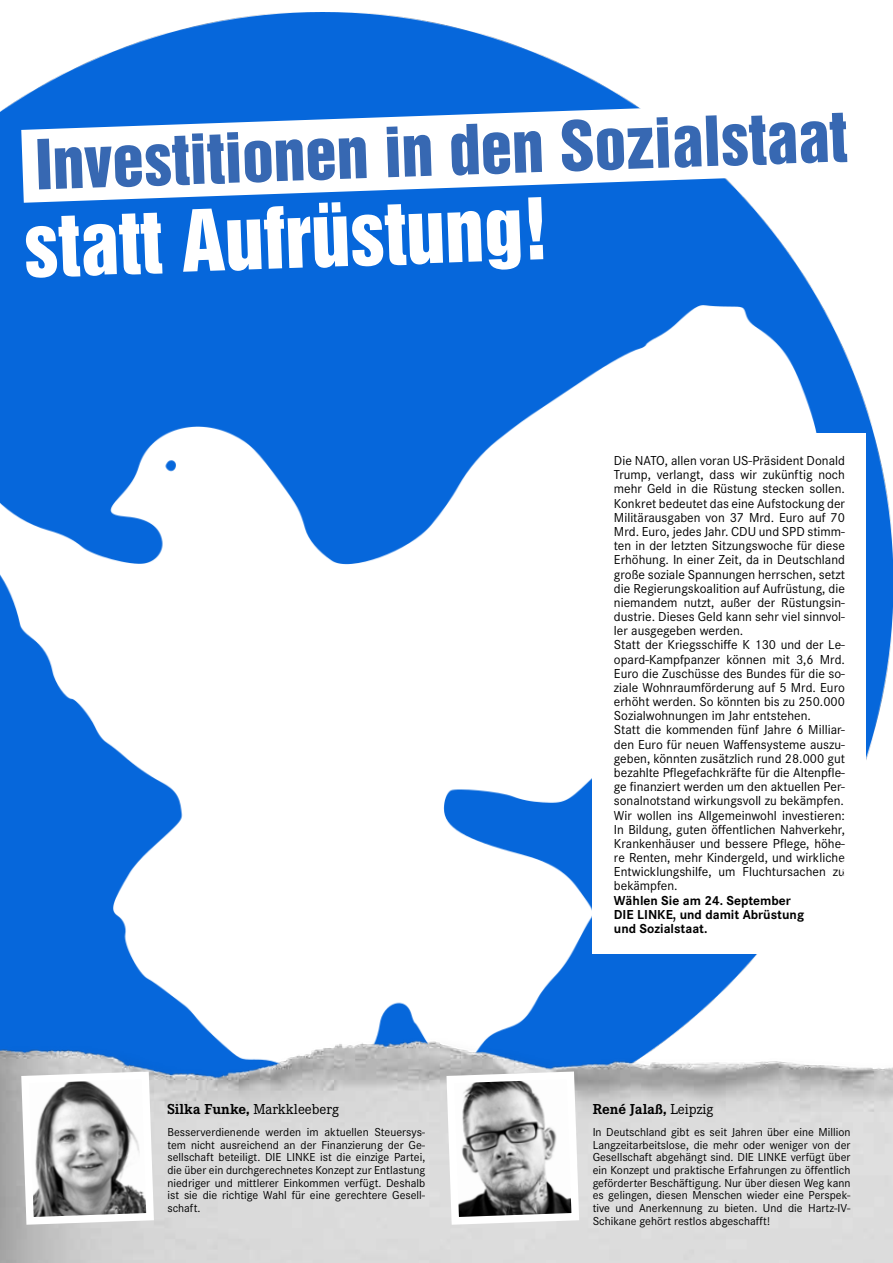
<style>
.page{position:relative;width:893px;height:1263px;background:#fff}
.page>*{position:absolute;margin:0;border:0;box-sizing:border-box;transform-origin:0 0}
.t1{font:77.85px "Helvetica Inserat";color:#fff}
.t2{font:63.15px "Helvetica Inserat";color:#3768b2}
.t3{font:15px "Corporate E";color:#000}
.t4{font:700 15px "Corporate E";color:#000}
.t5{font:13.5px/14.1px "Corporate S";color:#000}
.t6{font:700 13.5px/14.1px "Corporate S";color:#000}
.t7{font:12px/12.6px "Corporate S";color:#000;text-align:justify}
.s1{font-weight:700}
.s2{font-weight:400}
</style>
<div class="page">
<img style="left:0;top:13px;width:893px;height:963px">
<div style="left:593px;top:434px;width:273px;height:520px;background:#fff"></div>
<svg style="left:21px;top:101px;width:840px;height:102px"></svg>
<img style="left:0;top:976px;width:893px;height:287px">
<svg style="left:443px;top:1068px;width:140px;height:160px"></svg>
<svg style="left:17px;top:1068px;width:141px;height:160px"></svg>
<h2 class="t2" style="left:34px;top:127px;width:814px;rotate:-2deg">Investitionen in den Sozialstaat</h2>
<h1 class="t1" style="left:22px;top:200px;width:527px;rotate:-2deg">statt Aufrüstung!</h1>
<p class="t3" style="left:167px;top:1101px;width:173px"><span class="s1">Silka Funke,</span> Markkleeberg</p>
<p class="t7" style="left:167px;top:1126px;width:259px">Besserverdienende werden im aktuellen Steuersys&shy;tem nicht ausreichend an der Finanzierung der Ge&shy;sellschaft beteiligt. DIE LINKE ist die einzige Partei, die über ein durchgerechnetes Konzept zur Entlastung niedriger und mittlerer Einkommen verfügt. Deshalb ist sie die richtige Wahl für eine gerechtere Gesell&shy;schaft.</p>
<p class="t5" style="left:614px;top:454px;width:233px">Die NATO, allen voran US-Präsident Donald Trump, verlangt, dass wir zukünftig noch mehr Geld in die Rüstung stecken sollen.<br>Konkret bedeutet das eine Aufstockung der Militärausgaben von 37 Mrd. Euro auf 70<br>Mrd. Euro, jedes Jahr. CDU und SPD stimm&shy;ten in der letzten Sitzungswoche für diese Erhöhung. In einer Zeit, da in Deutschland große soziale Spannungen herrschen, setzt die Regierungskoalition auf Aufrüstung, die niemandem nutzt, außer der Rüstungsin&shy;dustrie. Dieses Geld kann sehr viel sinnvol&shy;ler ausgegeben werden.<br>Statt der Kriegsschiffe K 130 und der Le&shy;opard-Kampfpanzer können mit 3,6 Mrd.<br>Euro die Zuschüsse des Bundes für die so&shy;ziale Wohnraumförderung auf 5 Mrd. Euro erhöht werden. So könnten bis zu 250.000<br>Sozialwohnungen im Jahr entstehen.<br>Statt die kommenden fünf Jahre 6 Milliar&shy;den Euro für neuen Waffensysteme auszu&shy;geben, könnten zusätzlich rund 28.000 gut bezahlte Pflegefachkräfte für die Altenpfle&shy;ge finanziert werden um den aktuellen Per&shy;sonalnotstand wirkungsvoll zu bekämpfen.<br>Wir wollen ins Allgemeinwohl investieren:<br>In Bildung, guten öffentlichen Nahverkehr, Krankenhäuser und bessere Pflege, höhe&shy;re Renten, mehr Kindergeld, und wirkliche Entwicklungshilfe, um Fluchtursachen zu bekämpfen.</p>
<p class="t6" style="left:614px;top:893px;width:192px">Wählen Sie am 24. September<br>DIE LINKE, und damit Abrüstung und Sozialstaat.</p>
<p class="t4" style="left:593px;top:1100px;width:122px">René Jalaß, <span class="s2">Leipzig</span></p>
<p class="t7" style="left:593px;top:1126px;width:259px">In Deutschland gibt es seit Jahren über eine Million Langzeitarbeitslose, die mehr oder weniger von der Gesellschaft abgehängt sind. DIE LINKE verfügt über ein Konzept und praktische Erfahrungen zu öffentlich geförderter Beschäftigung. Nur über diesen Weg kann es gelingen, diesen Menschen wieder eine Perspek&shy;tive und Anerkennung zu bieten. Und die Hartz-IV-Schikane gehört restlos abgeschafft!</p>
</div>
